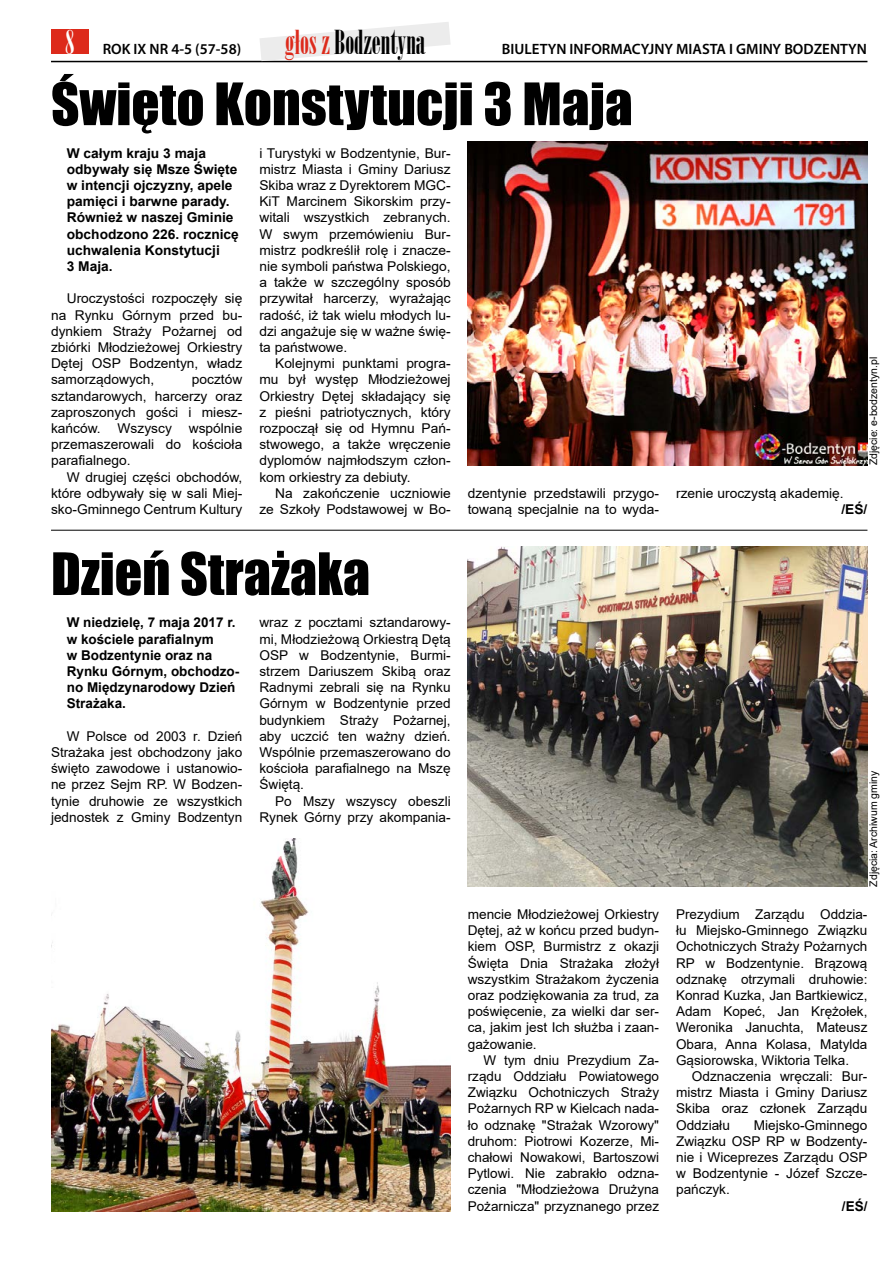
<style>
.page{position:relative;width:893px;height:1263px;background:#fff}
.page>*{position:absolute;margin:0;border:0;box-sizing:border-box;transform-origin:0 0}
.t1{font:54px "Impact";color:#000}
.t2{font:33px "Bodoni MT Poster Compressed";color:#000}
.t3{font:600 15px "Myriad Pro";color:#000}
.t4{font:13.5px/16.2px "Arial";color:#000;text-align:justify}
.t5{font:700 13.5px/16.2px "Arial";color:#000}
.t6{font:10.5px "Arial";color:#000}
.s1{font-family:"Bodoni MT Poster Compressed";font-weight:400;font-size:33px;color:#fff}
.s2{color:#dd2a1b}
</style>
<div class="page">
<div style="left:51px;top:29px;width:37px;height:25px;background:#dd2a1b"></div>
<hr style="left:51px;top:61px;width:816px;height:1px;background:#000">
<svg style="left:259px;top:22px;width:192px;height:39px"></svg>
<hr style="left:51px;top:530px;width:816px;height:1px;background:#000">
<img style="left:468px;top:141px;width:399px;height:324px">
<img style="left:468px;top:546px;width:399px;height:341px">
<img style="left:51px;top:838px;width:400px;height:374px">
<p class="t3" style="left:65px;top:39px;width:178px"><span class="s1">8</span> ROK IX NR 4-5 (57-58)</p>
<h2 class="t2" style="left:285px;top:23px;width:142px"><span class="s2">głos z</span> Bodzentyna</h2>
<p class="t3" style="left:502px;top:39px;width:366px">BIULETYN INFORMACYJNY MIASTA I GMINY BODZENTYN</p>
<h1 class="t1" style="left:51px;top:62px;width:583px">Święto Konstytucji 3 Maja</h1>
<p class="t5" style="left:67px;top:145px;width:174px">W całym kraju 3 maja odbywały się Msze Święte w intencji ojczyzny, apele pamięci i barwne parady.<br>Również w naszej Gminie obchodzono 226. rocznicę uchwalenia Konstytucji<br>3 Maja.</p>
<p class="t4" style="left:51px;top:290px;width:193px;text-indent:16px">Uroczystości rozpoczęły się na Rynku Górnym przed bu&shy;dynkiem Straży Pożarnej od zbiórki Młodzieżowej Orkiestry Dętej OSP Bodzentyn, władz samorządowych,</p>
<p class="t4" style="left:259px;top:145px;width:193px">i Turystyki w Bodzentynie, Bur&shy;mistrz Miasta i Gminy Dariusz Skiba wraz z Dyrektorem MGC-KiT Marcinem Sikorskim przy&shy;witali wszystkich zebranych.<br>W swym przemówieniu Bur&shy;mistrz podkreślił rolę i znacze&shy;nie symboli państwa Polskiego, a także w szczególny sposób przywitał harcerzy, wyrażając radość, iż tak wielu młodych lu&shy;dzi angażuje się w ważne świę&shy;ta państwowe.</p>
<p class="t4" style="left:259px;top:355px;width:193px;text-indent:16px">Kolejnymi punktami progra&shy;mu był występ Młodzieżowej Orkiestry Dętej składający się z pieśni patriotycznych, który rozpoczął się od Hymnu Pań&shy;stwowego, a także wręczenie dyplomów najmłodszym człon&shy;kom orkiestry za debiuty.</p>
<p class="t4" style="left:259px;top:485px;width:193px;text-align:right">Na zakończenie uczniowie ze Szkoły Podstawowej w Bo-</p>
<p class="t4" style="left:468px;top:485px;width:193px">dzentynie przedstawili przygo&shy;towaną specjalnie na to wyda-</p>
<p class="t4" style="left:676px;top:485px;width:169px">rzenie uroczystą akademię.</p>
<p class="t6" style="left:866px;top:465px;width:110px;rotate:-90deg">Zdjęcie: e-bodzentyn.pl</p>
<p class="t4" style="left:51px;top:371px;width:193px;text-indent:141px">pocztów sztandarowych, harcerzy oraz zaproszonych gości i miesz&shy;kańców. Wszyscy wspólnie przemaszerowali do kościoła parafialnego.</p>
<p class="t4" style="left:51px;top:469px;width:193px;text-indent:16px">W drugiej części obchodów, które odbywały się w sali Miej&shy;sko-Gminnego Centrum Kultury</p>
<p class="t5" style="left:841px;top:501px;width:28px">/EŚ/</p>
<h1 class="t1" style="left:51px;top:532px;width:321px">Dzień Strażaka</h1>
<p class="t5" style="left:67px;top:615px;width:174px">W niedzielę, 7 maja 2017 r. w kościele parafialnym<br>w Bodzentynie oraz na<br>Rynku Górnym, obchodzo&shy;no Międzynarodowy Dzień<br>Strażaka.</p>
<p class="t4" style="left:51px;top:728px;width:193px;text-indent:16px">W Polsce od 2003 r. Dzień Strażaka jest obchodzony jako święto zawodowe i ustanowio&shy;ne przez Sejm RP. W Bodzen&shy;tynie druhowie ze wszystkich jednostek z Gminy Bodzentyn</p>
<p class="t4" style="left:259px;top:614px;width:193px">wraz z pocztami sztandarowy&shy;mi, Młodzieżową Orkiestrą Dętą OSP w Bodzentynie, Burmi&shy;strzem Dariuszem Skibą oraz Radnymi zebrali się na Rynku Górnym w Bodzentynie przed budynkiem Straży Pożarnej, aby uczcić ten ważny dzień.<br>Wspólnie przemaszerowano do kościoła parafialnego na Mszę Świętą.</p>
<p class="t4" style="left:259px;top:793px;width:193px;text-align:right">Po Mszy wszyscy obeszli<br>Rynek Górny przy akompania-</p>
<p class="t4" style="left:468px;top:906px;width:193px">mencie Młodzieżowej Orkiestry Dętej, aż w końcu przed budyn&shy;kiem OSP, Burmistrz z okazji Święta Dnia Strażaka złożył wszystkim Strażakom życzenia oraz podziękowania za trud, za poświęcenie, za wielki dar ser&shy;ca, jakim jest Ich służba i zaan&shy;gażowanie.</p>
<p class="t4" style="left:468px;top:1052px;width:193px;text-indent:16px">W tym dniu Prezydium Za&shy;rządu Oddziału Powiatowego Związku Ochotniczych Straży Pożarnych RP w Kielcach nada&shy;ło odznakę "Strażak Wzorowy" druhom: Piotrowi Kozerze, Mi&shy;chałowi Nowakowi, Bartoszowi Pytlowi. Nie zabrakło odzna&shy;czenia "Młodzieżowa Drużyna Pożarnicza" przyznanego przez</p>
<p class="t6" style="left:866px;top:887px;width:118px;rotate:-90deg">Zdjęcia: Archiwum gminy</p>
<p class="t4" style="left:676px;top:906px;width:193px">Prezydium Zarządu Oddzia&shy;łu Miejsko-Gminnego Związku Ochotniczych Straży Pożarnych RP w Bodzentynie. Brązową odznakę otrzymali druhowie:<br>Konrad Kuzka, Jan Bartkiewicz, Adam Kopeć, Jan Krężołek, Weronika Januchta, Mateusz Obara, Anna Kolasa, Matylda Gąsiorowska, Wiktoria Telka.</p>
<p class="t4" style="left:676px;top:1068px;width:193px;text-indent:16px">Odznaczenia wręczali: Bur&shy;mistrz Miasta i Gminy Dariusz Skiba oraz członek Zarządu Oddziału</p>
<p class="t4" style="left:676px;top:1117px;width:193px;text-indent:78px">Miejsko-Gminnego Związku OSP RP w Bodzenty&shy;nie i Wiceprezes Zarządu OSP w Bodzentynie - Józef Szcze&shy;pańczyk.</p>
<p class="t5" style="left:842px;top:1198px;width:27px">/EŚ/</p>
</div>
